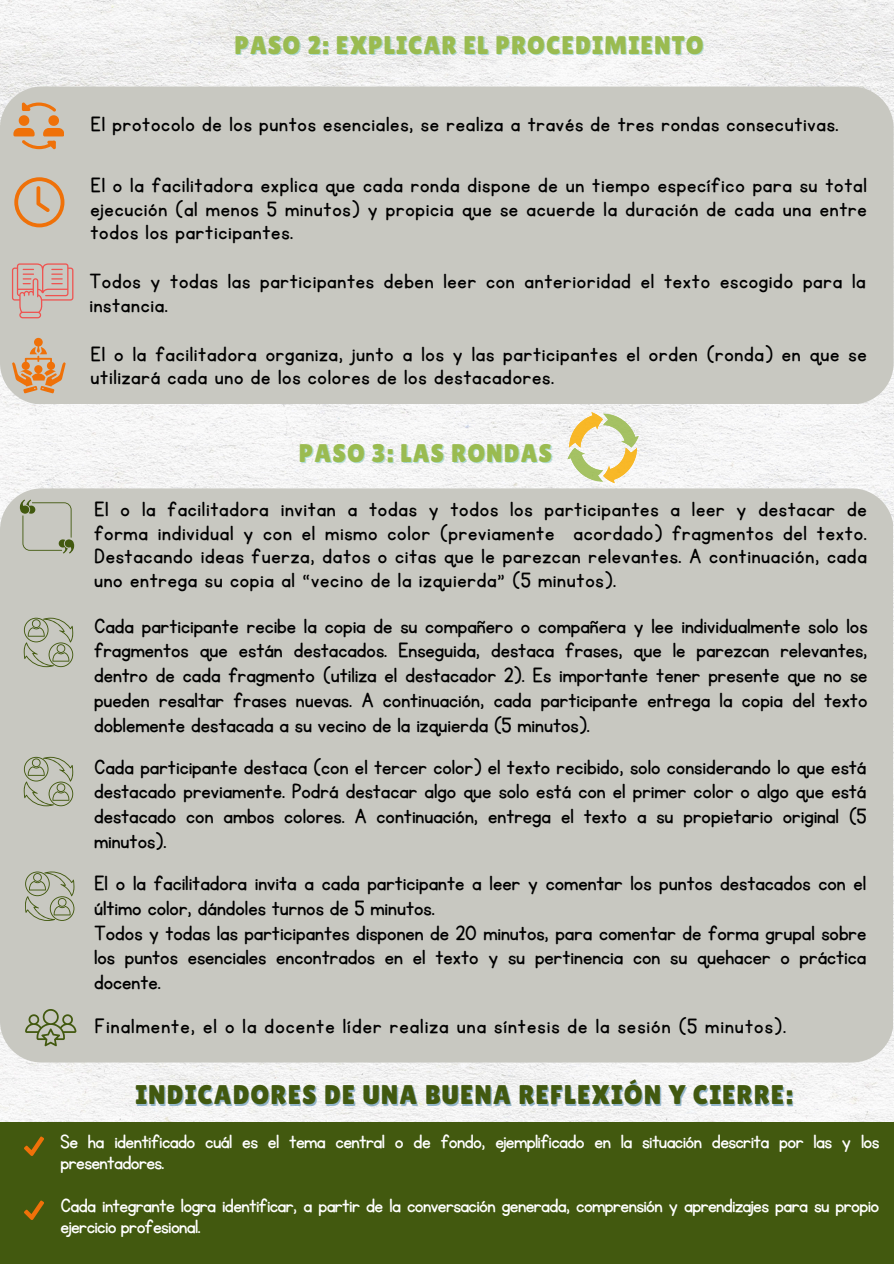
<style>
.page{position:relative;width:894px;height:1264px;background:#fff}
.page>*{position:absolute;margin:0;border:0;box-sizing:border-box;transform-origin:0 0}
.t1{font:27px "Lilita One";letter-spacing:.045em;color:#42590f}
.t2{font:25.5px "Lilita One";letter-spacing:.045em;color:#9abb50}
.t3{font:24px/24.8px "KG Primary Penmanship";letter-spacing:.03em;color:#000;text-align:justify}
.t4{font:24px/24.8px "KG Primary Penmanship";color:#000}
.t5{font:22.5px/21.3px "KG Primary Penmanship";letter-spacing:-.03em;color:#fff}
</style>
<div class="page">
<img style="left:0;top:0;width:893px;height:1121px">
<div style="left:0;top:87px;width:892px;height:317px;background:#c8c8c1"></div>
<div style="left:0;top:1121px;width:893px;height:142px;background:#42590f"></div>
<svg style="left:24px;top:1136px;width:20px;height:19px"></svg>
<svg style="left:24px;top:1200px;width:20px;height:19px"></svg>
<svg style="left:12px;top:263px;width:61px;height:55px;background:#cfb0aa"></svg>
<svg style="left:13px;top:102px;width:51px;height:47px;background:#d4ab84"></svg>
<svg style="left:14px;top:177px;width:50px;height:50px;background:#d2b08f"></svg>
<div style="left:0;top:488px;width:892px;height:574px;background:#c8c8c1"></div>
<svg style="left:20px;top:499px;width:54px;height:54px;background:#b6b9aa"></svg>
<svg style="left:12px;top:338px;width:54px;height:55px;background:#d4ac87"></svg>
<svg style="left:24px;top:617px;width:49px;height:50px;background:#b0b4a1"></svg>
<svg style="left:567px;top:412px;width:71px;height:71px"></svg>
<svg style="left:24px;top:756px;width:49px;height:50px;background:#b0b4a1"></svg>
<svg style="left:25px;top:871px;width:49px;height:50px;background:#b0b4a1"></svg>
<svg style="left:25px;top:1009px;width:51px;height:37px;background:#a6ac94"></svg>
<h1 class="t2" style="left:234px;top:31px;width:470px">PASO 2: EXPLICAR EL PROCEDIMIENTO</h1>
<p class="t3" style="left:90px;top:112px;width:749px">El protocolo de los puntos esenciales, se realiza a través de tres rondas consecutivas.</p>
<p class="t3" style="left:90px;top:174px;width:777px;line-height:23.7px">El o la facilitadora explica que cada ronda dispone de un tiempo específico para su total ejecución (al menos 5 minutos) y propicia que se acuerde la duración de cada una entre todos los participantes.</p>
<p class="t3" style="left:89px;top:270px;width:777px;line-height:23.7px">Todos y todas las participantes deben leer con anterioridad el texto escogido para la instancia.</p>
<p class="t3" style="left:90px;top:342px;width:777px;line-height:23.7px">El o la facilitadora organiza, junto a los y las participantes el orden (ronda) en que se utilizará cada uno de los colores de los destacadores.</p>
<p class="t2" style="left:299px;top:438px;width:255px">PASO 3: LAS RONDAS</p>
<p class="t3" style="left:94px;top:498px;width:774px;line-height:23.7px">El o la facilitadora invitan a todas y todos los participantes a leer y destacar de forma individual y con el mismo color (previamente acordado) fragmentos del texto.<br>Destacando ideas fuerza, datos o citas que le parezcan relevantes. A continuación, cada uno entrega su copia al “vecino de la izquierda” (5 minutos).</p>
<h1 class="t3" style="left:94px;top:614px;width:774px">Cada participante recibe la copia de su compañero o compañera y lee individualmente solo los fragmentos que están destacados. Enseguida, destaca frases, que le parezcan relevantes, dentro de cada fragmento (utiliza el destacador 2). Es importante tener presente que no se pueden resaltar frases nuevas. A continuación, cada participante entrega la copia del texto doblemente destacada a su vecino de la izquierda (5 minutos).</h1>
<p class="t3" style="left:94px;top:755px;width:773px">Cada participante destaca (con el tercer color) el texto recibido, solo considerando lo que está destacado previamente. Podrá destacar algo que solo está con el primer color o algo que está destacado con ambos colores. A continuación, entrega el texto a su propietario original (5 minutos).</p>
<p class="t4" style="left:94px;top:871px;width:773px">El o la facilitadora invita a cada participante a leer y comentar los puntos destacados con el último color, dándoles turnos de 5 minutos.</p>
<p class="t3" style="left:94px;top:921px;width:773px">Todos y todas las participantes disponen de 20 minutos, para comentar de forma grupal sobre los puntos esenciales encontrados en el texto y su pertinencia con su quehacer o práctica docente.</p>
<p class="t3" style="left:94px;top:1014px;width:692px">Finalmente, el o la docente líder realiza una síntesis de la sesión (5 minutos).</p>
<p class="t1" style="left:135px;top:1079px;width:658px">INDICADORES DE UNA BUENA REFLEXIÓN Y CIERRE:</p>
<p class="t5" style="left:60px;top:1131px;width:820px">Se ha identificado cuál es el tema central o de fondo, ejemplificado en la situación descrita por las y los presentadores.</p>
<p class="t5" style="left:60px;top:1195px;width:820px">Cada integrante logra identificar, a partir de la conversación generada, comprensión y aprendizajes para su propio ejercicio profesional.</p>
</div>
